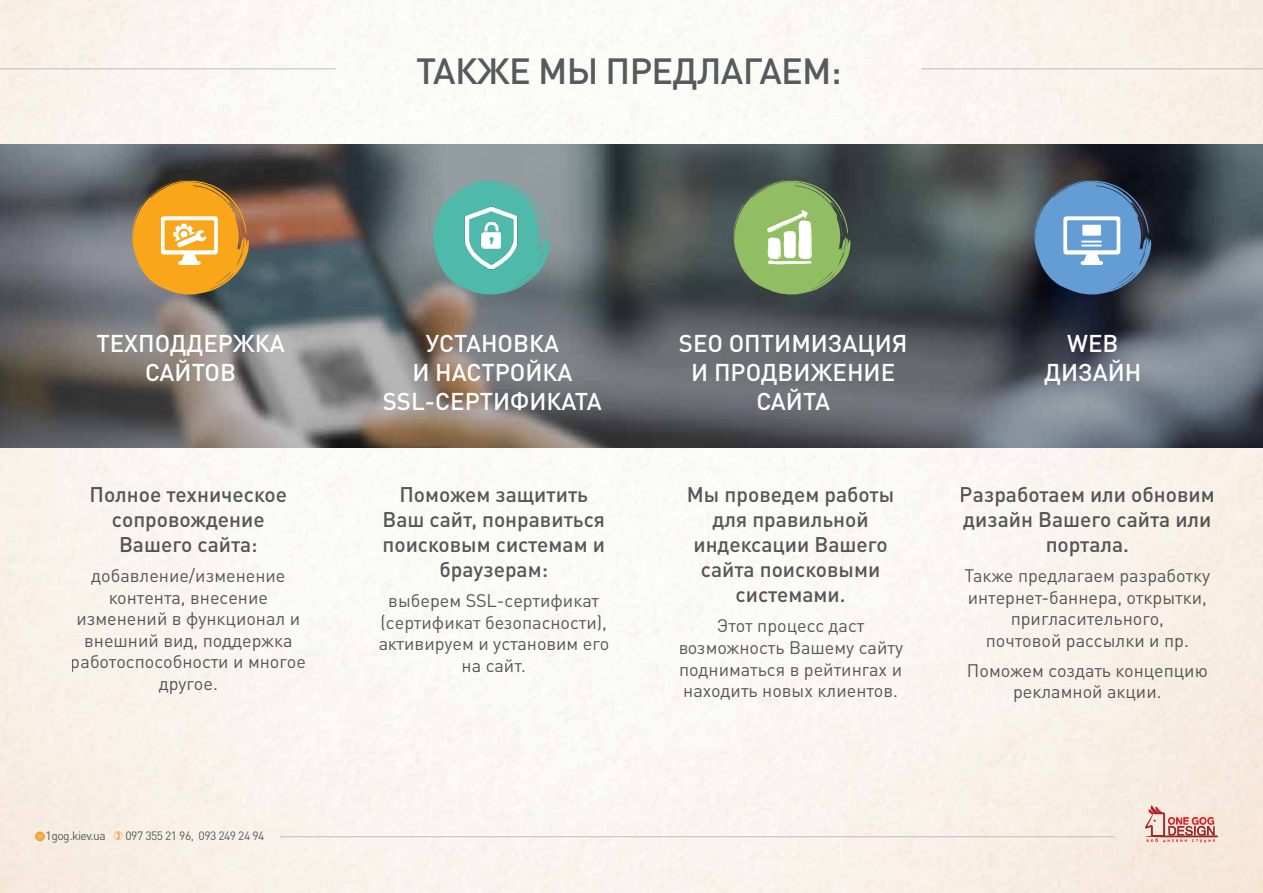
<style>
.page{position:relative;width:1263px;height:893px;background:#fff}
.page>*{position:absolute;margin:0;border:0;box-sizing:border-box;transform-origin:0 0}
.t1{font:500 36px "DIN Pro";letter-spacing:-.02em;color:#58595b}
.t2{font:500 24px/28.8px "DIN Pro";color:#fff;text-align:center}
.t3{font:500 21px/25.2px "DIN Pro";color:#58595b;text-align:center}
.t4{font:18px/21.6px "DIN Pro";color:#58595b;text-align:center}
.t5{font:12px "DIN Pro";letter-spacing:-.04em;color:#58595b}
</style>
<div class="page">
<img style="left:0;top:0;width:1263px;height:893px">
<img style="left:0;top:145px;width:1263px;height:302px">
<hr style="left:0;top:69px;width:337px;height:1px;background:#bcbec0">
<hr style="left:922px;top:69px;width:341px;height:1px;background:#bcbec0">
<svg style="left:129px;top:179px;width:120px;height:116px;background:#cd973f"></svg>
<svg style="left:430px;top:179px;width:120px;height:116px;background:#65a8a0"></svg>
<img style="left:460px;top:203px;width:60px;height:68px">
<svg style="left:731px;top:179px;width:120px;height:116px;background:#83a169"></svg>
<hr style="left:280px;top:836px;width:835px;height:1px;background:#bcbec0">
<svg style="left:1145px;top:805px;width:73px;height:38px;background:#e4b2ab"></svg>
<div style="left:35px;top:832px;width:10px;height:9px;border:1px solid #f7941e;border-radius:50%"></div>
<svg style="left:36px;top:832px;width:9px;height:9px"></svg>
<svg style="left:1032px;top:179px;width:119px;height:116px;background:#6085ab"></svg>
<svg style="left:114px;top:831px;width:9px;height:9px"></svg>
<h1 class="t1" style="left:416px;top:46px;width:427px">ТАКЖЕ МЫ ПРЕДЛАГАЕМ:</h1>
<h2 class="t2" style="left:96px;top:328px;width:190px">ТЕХПОДДЕРЖКА<br>САЙТОВ</h2>
<p class="t3" style="left:90px;top:480px;width:199px">Полное техническое сопровождение<br>Вашего сайта:</p>
<p class="t4" style="left:71px;top:564px;width:237px">добавление/изменение контента, внесение изменений в функционал и внешний вид, поддержка работоспособности и многое другое.</p>
<p class="t5" style="left:46px;top:828px;width:62px">1gog.kiev.ua</p>
<p class="t5" style="left:125px;top:828px;width:140px">097 355 21 96, 093 249 24 94</p>
<h2 class="t2" style="left:383px;top:328px;width:221px">УСТАНОВКА<br>И НАСТРОЙКА<br>SSL-СЕРТИФИКАТА</h2>
<p class="t3" style="left:382px;top:480px;width:224px">Поможем защитить<br>Ваш сайт, понравиться поисковым системам и браузерам:</p>
<p class="t4" style="left:378px;top:589px;width:233px">выберем SSL-сертификат (сертификат безопасности), активируем и установим его на сайт.</p>
<h2 class="t2" style="left:679px;top:328px;width:230px">SEO ОПТИМИЗАЦИЯ<br>И ПРОДВИЖЕНИЕ<br>САЙТА</h2>
<p class="t3" style="left:687px;top:480px;width:209px">Мы проведем работы для правильной индексации Вашего сайта поисковыми системами.</p>
<p class="t4" style="left:678px;top:614px;width:227px">Этот процесс даст возможность Вашему сайту подниматься в рейтингах и находить новых клиентов.</p>
<h2 class="t2" style="left:1044px;top:328px;width:99px">WEB<br>ДИЗАЙН</h2>
<p class="t3" style="left:960px;top:480px;width:256px">Разработаем или обновим дизайн Вашего сайта или портала.</p>
<p class="t4" style="left:964px;top:564px;width:247px">Также предлагаем разработку интернет-баннера, открытки, пригласительного,<br>почтовой рассылки и пр.</p>
<p class="t4" style="left:967px;top:659px;width:242px">Поможем создать концепцию рекламной акции.</p>
</div>
